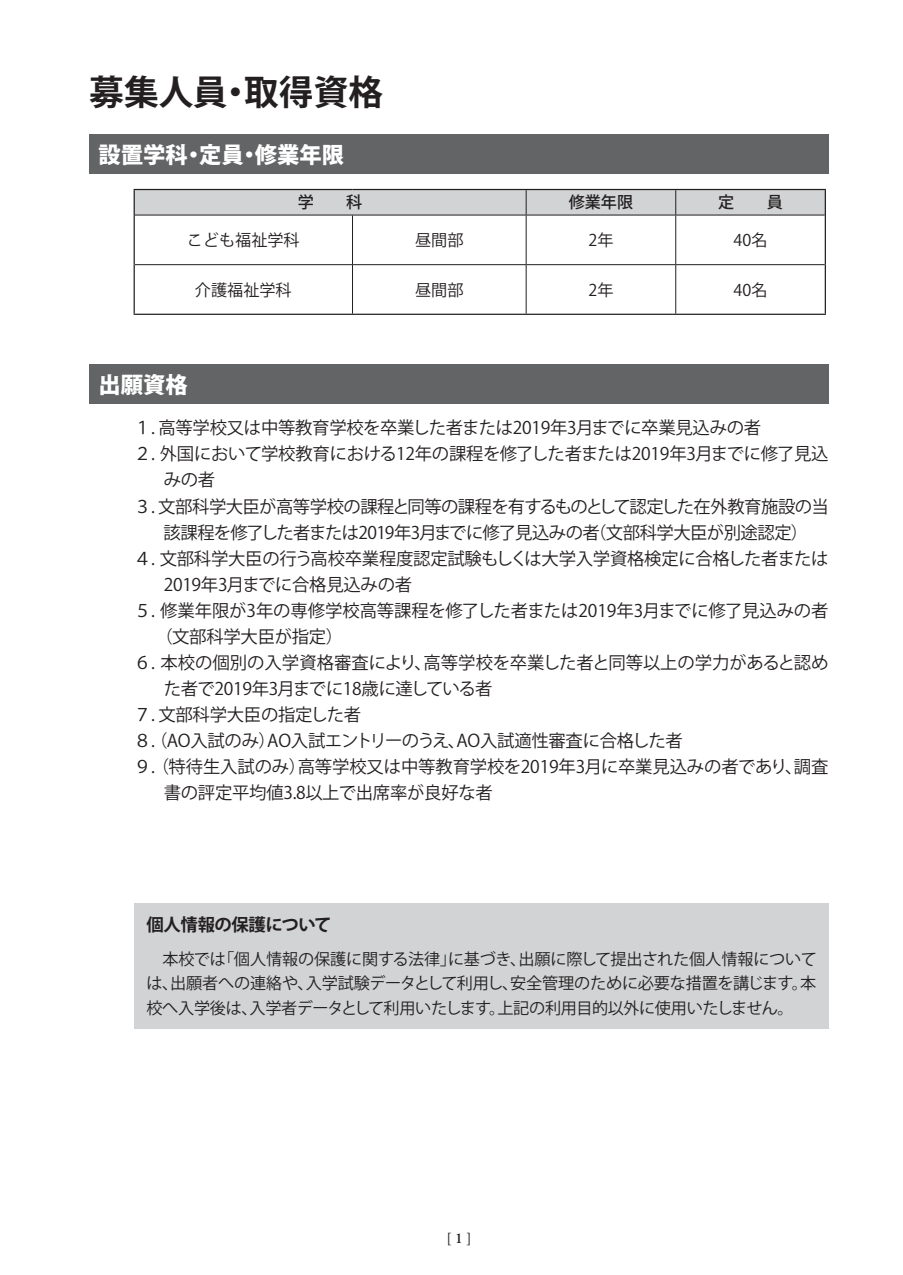
<style>
.page{position:relative;width:903px;height:1275px;background:#fff}
.page>*{position:absolute;margin:0;border:0;box-sizing:border-box;transform-origin:0 0}
.t1{font:34.65px "Koz Go Pro Bold 90 pv RKSJ H";color:#231f20}
.t2{font:22.4px "Koz Go Pro Heavy 90 pv RKSJ H";color:#fff}
.t3{font:17.32px/26.1px "Koz Go Pro Regular 90 pv RKSJ H";letter-spacing:-.015em;color:#231f20}
.t4{font:17.32px/26.1px "Koz Go Pro Regular 90 pv RKSJ H";letter-spacing:-.035em;color:#231f20;text-align:center}
.t5{font:17.32px "Koz Go Pro Bold 90 pv RKSJ H";letter-spacing:-.025em;color:#231f20}
.t6{font:16.1px/24.8px "Koz Go Pro Regular 90 pv RKSJ H";letter-spacing:-.015em;color:#231f20;text-align:justify}
.t7{font:16.1px "Koz Go Pro Medium 90 pv RKSJ H";color:#231f20}
.t8{font:600 14.88px "Adobe Garamond Pro";color:#231f20}
</style>
<div class="page">
<div style="left:89px;top:134px;width:739px;height:40px;background:#636466"></div>
<hr style="left:134px;top:215px;width:1px;height:50px;background:#231f20">
<hr style="left:825px;top:215px;width:1px;height:50px;background:#231f20">
<svg style="left:134px;top:189px;width:692px;height:26px;background:#c5c6c7"></svg>
<hr style="left:135px;top:215px;width:391px;height:1px;background:#231f20">
<hr style="left:352px;top:215px;width:1px;height:49px;background:#231f20">
<hr style="left:526px;top:215px;width:150px;height:1px;background:#231f20">
<hr style="left:526px;top:215px;width:1px;height:49px;background:#231f20">
<hr style="left:676px;top:215px;width:149px;height:1px;background:#231f20">
<hr style="left:675px;top:215px;width:1px;height:49px;background:#231f20">
<hr style="left:135px;top:264px;width:391px;height:1px;background:#231f20">
<hr style="left:352px;top:265px;width:1px;height:49px;background:#231f20">
<hr style="left:526px;top:264px;width:150px;height:1px;background:#231f20">
<hr style="left:526px;top:265px;width:1px;height:49px;background:#231f20">
<hr style="left:676px;top:264px;width:149px;height:1px;background:#231f20">
<hr style="left:675px;top:265px;width:1px;height:49px;background:#231f20">
<hr style="left:134px;top:265px;width:1px;height:49px;background:#231f20">
<hr style="left:825px;top:265px;width:1px;height:49px;background:#231f20">
<hr style="left:134px;top:314px;width:692px;height:1px;background:#231f20">
<div style="left:134px;top:903px;width:694px;height:126px;background:#d1d3d4"></div>
<div style="left:89px;top:364px;width:739px;height:40px;background:#636466"></div>
<h1 class="t1" style="left:89px;top:79px;width:295px">募集人員・取得資格</h1>
<p class="t2" style="left:99px;top:146px;width:247px">設置学科・定員・修業年限</p>
<p class="t7" style="left:298px;top:196px;width:66px">学　　科</p>
<p class="t7" style="left:569px;top:196px;width:66px">修業年限</p>
<p class="t7" style="left:718px;top:196px;width:66px">定　　員</p>
<p class="t6" style="left:187px;top:230px;width:114px">こども福祉学科</p>
<p class="t6" style="left:415px;top:230px;width:50px">昼間部</p>
<p class="t6" style="left:588px;top:230px;width:27px">2年</p>
<p class="t6" style="left:733px;top:230px;width:35px">40名</p>
<p class="t6" style="left:195px;top:279px;width:98px">介護福祉学科</p>
<p class="t6" style="left:415px;top:279px;width:50px">昼間部</p>
<p class="t6" style="left:588px;top:279px;width:27px">2年</p>
<p class="t6" style="left:733px;top:279px;width:35px">40名</p>
<p class="t2" style="left:99px;top:376px;width:91px">出願資格</p>
<p class="t3" style="left:134px;top:417px;width:629px">１. 高等学校又は中等教育学校を卒業した者または2019年3月までに卒業見込みの者</p>
<p class="t3" style="left:164px;top:443px;width:666px;text-indent:-30px">２. 外国において学校教育における12年の課程を修了した者または2019年3月までに修了見込みの者</p>
<p class="t4" style="left:134px;top:495px;width:696px">３. 文部科学大臣が高等学校の課程と同等の課程を有するものとして認定した在外教育施設の当該課程を修了した者または2019年3月までに修了見込みの者（文部科学大臣が別途認定）</p>
<p class="t3" style="left:164px;top:547px;width:666px;text-indent:-30px">４. 文部科学大臣の行う高校卒業程度認定試験もしくは大学入学資格検定に合格した者または<br>2019年3月までに合格見込みの者</p>
<p class="t3" style="left:155px;top:599px;width:675px;text-indent:-21px">５. 修業年限が3年の専修学校高等課程を修了した者または2019年3月までに修了見込みの者（文部科学大臣が指定）</p>
<p class="t3" style="left:164px;top:652px;width:666px;text-indent:-30px">６. 本校の個別の入学資格審査により、高等学校を卒業した者と同等以上の学力があると認めた者で2019年3月までに18歳に達している者</p>
<p class="t3" style="left:134px;top:704px;width:229px">７. 文部科学大臣の指定した者</p>
<p class="t3" style="left:134px;top:730px;width:550px">８. （AO入試のみ）AO入試エントリーのうえ、AO入試適性審査に合格した者</p>
<p class="t3" style="left:164px;top:756px;width:666px;text-indent:-30px">９. （特待生入試のみ）高等学校又は中等教育学校を2019年3月に卒業見込みの者であり、調査書の評定平均値3.8以上で出席率が良好な者</p>
<p class="t5" style="left:146px;top:918px;width:187px">個人情報の保護について</p>
<p class="t6" style="left:146px;top:948px;width:672px">　本校では「個人情報の保護に関する法律」に基づき、出願に際して提出された個人情報については、出願者への連絡や、入学試験データとして利用し、安全管理のために必要な措置を講じます。本校へ入学後は、入学者データとして利用いたします。上記の利用目的以外に使用いたしません。</p>
<p class="t8" style="left:447px;top:1232px;width:26px">[ 1 ]</p>
</div>
